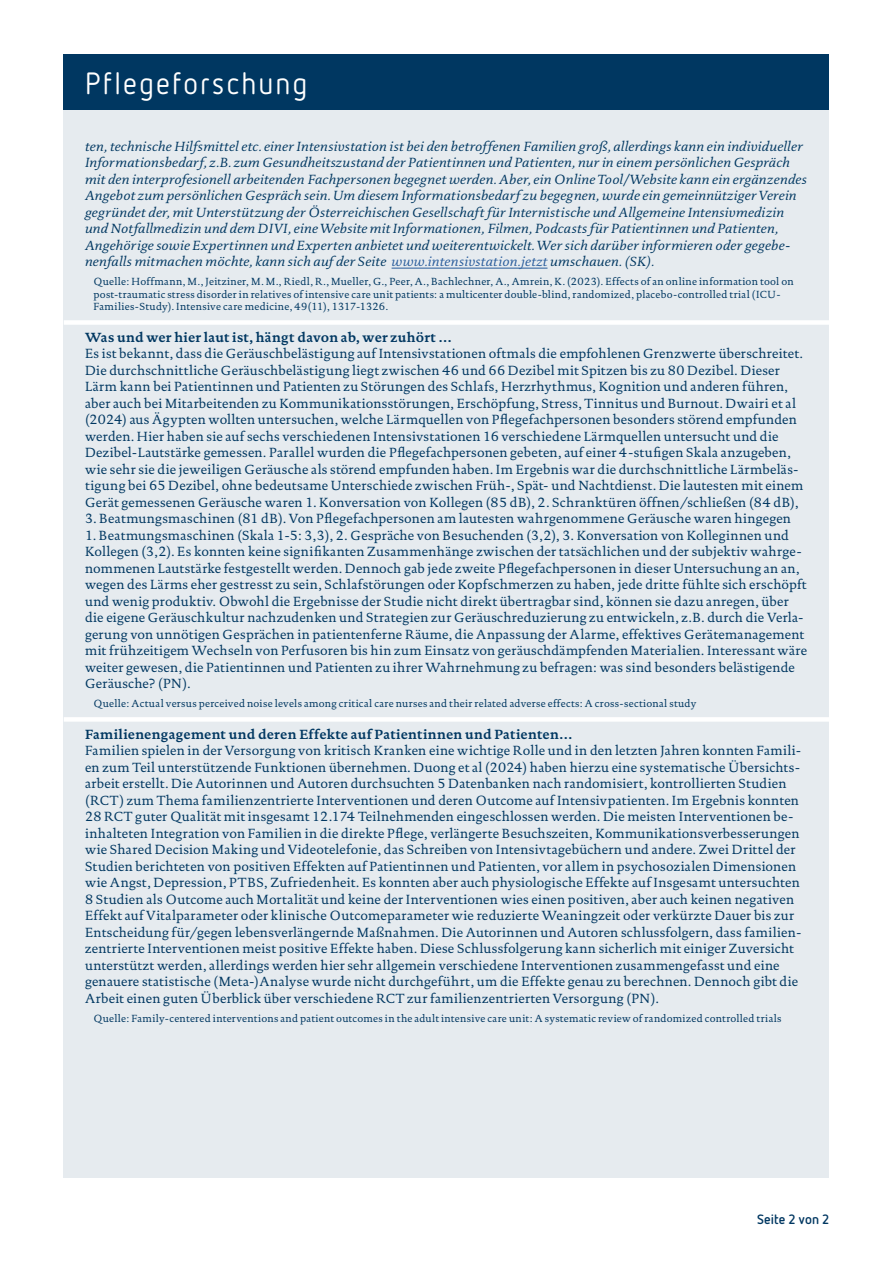
<style>
.page{position:relative;width:893px;height:1263px;background:#fff}
.page>*{position:absolute;margin:0;border:0;box-sizing:border-box;transform-origin:0 0}
.t1{font:30.75px "Netto OT";letter-spacing:.075em;color:#fff}
.t2{font:13.5px/16.5px "DTL Documenta TOT";letter-spacing:.02em;color:#003761}
.t3{font:italic 13.5px/16.5px "DTL Documenta TOT";letter-spacing:.02em;color:#003761}
.t4{font:700 13.5px "DTL Documenta TOT";letter-spacing:.015em;color:#003761}
.t5{font:700 13.5px "Netto OT";letter-spacing:.01em;color:#003761}
.t6{font:10.5px/12.6px "DTL Documenta TOT";letter-spacing:.025em;color:#003761}
.s1{color:#275b9b}
</style>
<div class="page">
<div style="left:64px;top:54px;width:765px;height:55px;background:#003761"></div>
<div style="left:64px;top:110px;width:765px;height:1068px;background:#e6ebef"></div>
<hr style="left:392px;top:268px;width:155px;height:1px;background:#275b9b">
<div style="left:64px;top:320px;width:765px;height:5px;background:#fff"></div>
<div style="left:64px;top:717px;width:765px;height:5px;background:#fff"></div>
<h1 class="t1" style="left:85px;top:64px;width:224px">Pflegeforschung</h1>
<p class="t3" style="left:85px;top:138px;width:723px">ten, technische Hilfsmittel etc. einer Intensivstation ist bei den betroffenen Familien groß, allerdings kann ein individueller Informationsbedarf, z.B. zum Gesundheitszustand der Patientinnen und Patienten, nur in einem persönlichen Gespräch mit den interprofesionell arbeitenden Fachpersonen begegnet werden. Aber, ein Online Tool/Website kann ein ergänzendes Angebot zum persönlichen Gespräch sein. Um diesem Informationsbedarf zu begegnen, wurde ein gemeinnütziger Verein gegründet der, mit Unterstützung der Österreichischen Gesellschaft für Internistische und Allgemeine Intensivmedizin und Notfallmedizin und dem DIVI, eine Website mit Informationen, Filmen, Podcasts für Patientinnen und Patienten, Angehörige sowie Expertinnen und Experten anbietet und weiterentwickelt. Wer sich darüber informieren oder gegebe&shy;nenfalls mitmachen möchte, kann sich auf der Seite <span class="s1">www.intensivstation.jetzt</span> umschauen. (SK).</p>
<p class="t6" style="left:94px;top:275px;width:702px">Quelle: Hoffmann, M., Jeitziner, M. M., Riedl, R., Mueller, G., Peer, A., Bachlechner, A., Amrein, K. (2023). Effects of an online information tool on post-traumatic stress disorder in relatives of intensive care unit patients: a multicenter double-blind, randomized, placebo-controlled trial (ICU-<br>Families-Study). Intensive care medicine, 49(11), 1317-1326.</p>
<p class="t4" style="left:85px;top:329px;width:369px">Was und wer hier laut ist, hängt davon ab, wer zuhört …</p>
<p class="t2" style="left:85px;top:345px;width:720px">Es ist bekannt, dass die Geräuschbelästigung auf Intensivstationen oftmals die empfohlenen Grenzwerte überschreitet.<br>Die durchschnittliche Geräuschbelästigung liegt zwischen 46 und 66 Dezibel mit Spitzen bis zu 80 Dezibel. Dieser Lärm kann bei Patientinnen und Patienten zu Störungen des Schlafs, Herzrhythmus, Kognition und anderen führen, aber auch bei Mitarbeitenden zu Kommunikationsstörungen, Erschöpfung, Stress, Tinnitus und Burnout. Dwairi et al (2024) aus Ägypten wollten untersuchen, welche Lärmquellen von Pflegefachpersonen besonders störend empfunden werden. Hier haben sie auf sechs verschiedenen Intensivstationen 16 verschiedene Lärmquellen untersucht und die Dezibel-Lautstärke gemessen. Parallel wurden die Pflegefachpersonen gebeten, auf einer 4-stufigen Skala anzugeben, wie sehr sie die jeweiligen Geräusche als störend empfunden haben. Im Ergebnis war die durchschnittliche Lärmbeläs&shy;tigung bei 65 Dezibel, ohne bedeutsame Unterschiede zwischen Früh-, Spät- und Nachtdienst. Die lautesten mit einem Gerät gemessenen Geräusche waren 1. Konversation von Kollegen (85 dB), 2. Schranktüren öffnen/schließen (84 dB),</p>
<p class="t2" style="left:85px;top:510px;width:707px">3. Beatmungsmaschinen (81 dB). Von Pflegefachpersonen am lautesten wahrgenommene Geräusche waren hingegen</p>
<p class="t2" style="left:85px;top:527px;width:724px">1. Beatmungsmaschinen (Skala 1-5: 3,3), 2. Gespräche von Besuchenden (3,2), 3. Konversation von Kolleginnen und Kollegen (3,2). Es konnten keine signifikanten Zusammenhänge zwischen der tatsächlichen und der subjektiv wahrge&shy;nommenen Lautstärke festgestellt werden. Dennoch gab jede zweite Pflegefachpersonen in dieser Untersuchung an an, wegen des Lärms eher gestresst zu sein, Schlafstörungen oder Kopfschmerzen zu haben, jede dritte fühlte sich erschöpft und wenig produktiv. Obwohl die Ergebnisse der Studie nicht direkt übertragbar sind, können sie dazu anregen, über die eigene Geräuschkultur nachzudenken und Strategien zur Geräuschreduzierung zu entwickeln, z.B. durch die Verla&shy;gerung von unnötigen Gesprächen in patientenferne Räume, die Anpassung der Alarme, effektives Gerätemanagement mit frühzeitigem Wechseln von Perfusoren bis hin zum Einsatz von geräuschdämpfenden Materialien. Interessant wäre weiter gewesen, die Patientinnen und Patienten zu ihrer Wahrnehmung zu befragen: was sind besonders belästigende Geräusche? (PN).</p>
<p class="t6" style="left:94px;top:697px;width:604px">Quelle: Actual versus perceived noise levels among critical care nurses and their related adverse effects: A cross-sectional study</p>
<p class="t4" style="left:85px;top:726px;width:489px">Familienengagement und deren Effekte auf Patientinnen und Patienten…</p>
<p class="t2" style="left:85px;top:742px;width:718px">Familien spielen in der Versorgung von kritisch Kranken eine wichtige Rolle und in den letzten Jahren konnten Famili&shy;en zum Teil unterstützende Funktionen übernehmen. Duong et al (2024) haben hierzu eine systematische Übersichts&shy;arbeit erstellt. Die Autorinnen und Autoren durchsuchten 5 Datenbanken nach randomisiert, kontrollierten Studien (RCT) zum Thema familienzentrierte Interventionen und deren Outcome auf Intensivpatienten. Im Ergebnis konnten 28 RCT guter Qualität mit insgesamt 12.174 Teilnehmenden eingeschlossen werden. Die meisten Interventionen be&shy;inhalteten Integration von Familien in die direkte Pflege, verlängerte Besuchszeiten, Kommunikationsverbesserungen wie Shared Decision Making und Videotelefonie, das Schreiben von Intensivtagebüchern und andere. Zwei Drittel der Studien berichteten von positiven Effekten auf Patientinnen und Patienten, vor allem in psychosozialen Dimensionen wie Angst, Depression, PTBS, Zufriedenheit. Es konnten aber auch physiologische Effekte auf Insgesamt untersuchten 8 Studien als Outcome auch Mortalität und keine der Interventionen wies einen positiven, aber auch keinen negativen Effekt auf Vitalparameter oder klinische Outcomeparameter wie reduzierte Weaningzeit oder verkürzte Dauer bis zur Entscheidung für/gegen lebensverlängernde Maßnahmen. Die Autorinnen und Autoren schlussfolgern, dass familien&shy;zentrierte Interventionen meist positive Effekte haben. Diese Schlussfolgerung kann sicherlich mit einiger Zuversicht unterstützt werden, allerdings werden hier sehr allgemein verschiedene Interventionen zusammengefasst und eine genauere statistische (Meta-)Analyse wurde nicht durchgeführt, um die Effekte genau zu berechnen. Dennoch gibt die Arbeit einen guten Überblick über verschiedene RCT zur familienzentrierten Versorgung (PN).</p>
<p class="t6" style="left:94px;top:1012px;width:690px">Quelle: Family-centered interventions and patient outcomes in the adult intensive care unit: A systematic review of randomized controlled trials</p>
<p class="t5" style="left:757px;top:1210px;width:74px">Seite 2 von 2</p>
</div>
